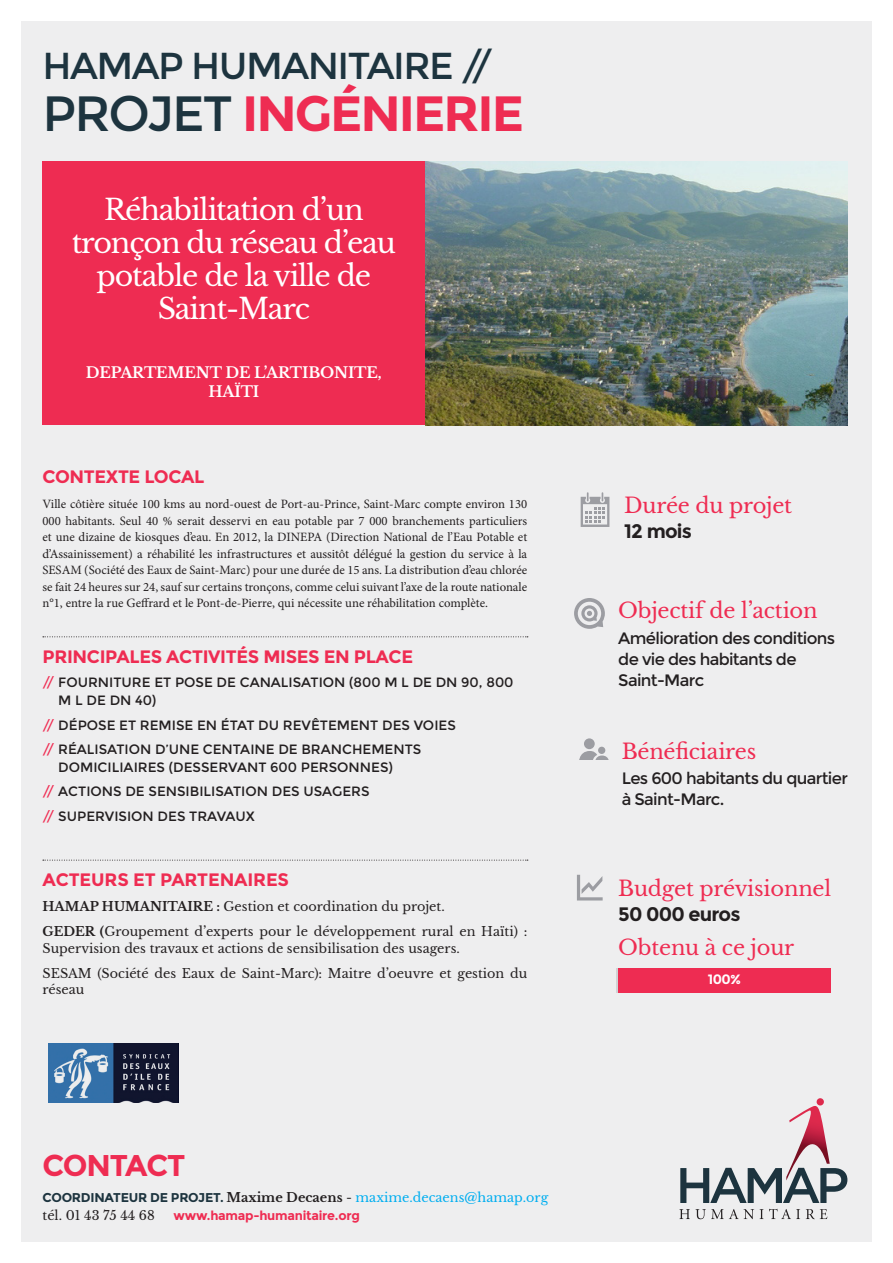
<style>
.page{position:relative;width:893px;height:1263px;background:#fff}
.page>*{position:absolute;margin:0;border:0;box-sizing:border-box;transform-origin:0 0}
.t1{font:700 49.5px "Montserrat";letter-spacing:-.04em;color:#ee2c52}
.t2{font:37.5px "Montserrat";letter-spacing:-.04em;color:#1d343f}
.t3{font:700 30px "Montserrat";letter-spacing:-.04em;color:#ee2c52}
.t4{font:28.5px/33px "Libre Baskerville";letter-spacing:-.04em;color:#fff;text-align:center}
.t5{font:21px "Libre Baskerville";letter-spacing:-.01em;color:#ee2c52}
.t6{font:700 19.5px "Montserrat";letter-spacing:-.04em;color:#231f20}
.t7{font:700 18px "Montserrat";letter-spacing:-.02em;color:#ee2c52}
.t8{font:16.5px/21px "Montserrat";letter-spacing:-.04em;color:#231f20}
.t9{font:700 15px/19.5px "Libre Baskerville";letter-spacing:-.01em;color:#fff;text-align:center}
.t10{font:13.5px/18px "Montserrat";color:#231f20}
.t11{font:700 13.5px "Montserrat";color:#fff}
.t12{font:12.75px/16.5px "Minion Pro";letter-spacing:-.005em;color:#231f20;text-align:justify}
.t13{font:12.75px/16.5px "Libre Baskerville";color:#231f20}
.t14{font:12.75px "Libre Baskerville";color:#00aeef}
.t15{font:700 12.75px "Montserrat";letter-spacing:-.02em;color:#ee2c52}
.s1{font-weight:400;color:#1d343f}
.s2{color:#ee2c52}
.s3{font-weight:700}
.s4{font-family:"Montserrat";font-weight:700;color:#1d343f}
.s5{font-weight:700;color:#231f20}
.s6{color:#231f20}
</style>
<div class="page">
<div style="left:21px;top:21px;width:851px;height:1221px;background:#eeeeef"></div>
<svg style="left:680px;top:1098px;width:167px;height:105px"></svg>
<svg style="left:679px;top:1209px;width:121px;height:10px"></svg>
<svg style="left:806px;top:1209px;width:21px;height:10px"></svg>
<div style="left:43px;top:162px;width:382px;height:263px;background:#ee2c52"></div>
<svg style="left:43px;top:636px;width:485px;height:1px"></svg>
<svg style="left:43px;top:860px;width:485px;height:1px"></svg>
<svg style="left:574px;top:598px;width:31px;height:31px"></svg>
<div style="left:584px;top:738px;width:11px;height:11px;background:#9c9da2;border-radius:50%"></div>
<div style="left:598px;top:747px;width:7px;height:7px;background:#9c9da2;border-radius:50%"></div>
<svg style="left:579px;top:751px;width:29px;height:8px"></svg>
<svg style="left:581px;top:492px;width:28px;height:35px"></svg>
<svg style="left:577px;top:875px;width:26px;height:25px"></svg>
<div style="left:618px;top:968px;width:213px;height:25px;background:#ee2c52"></div>
<img style="left:49px;top:1043px;width:130px;height:59px">
<img style="left:425px;top:162px;width:422px;height:263px">
<p class="t2" style="left:43px;top:44px;width:452px">HAMAP HUMANITAIRE //</p>
<p class="t1" style="left:43px;top:84px;width:483px"><span class="s1">PROJET</span> INGÉNIERIE</p>
<p class="t4" style="left:72px;top:194px;width:326px">Réhabilitation d’un tronçon du réseau d’eau potable de la ville de<br>Saint-Marc</p>
<p class="t9" style="left:86px;top:363px;width:297px">DEPARTEMENT DE L’ARTIBONITE,<br>HAÏTI</p>
<p class="t7" style="left:43px;top:466px;width:163px">CONTEXTE LOCAL</p>
<p class="t12" style="left:43px;top:496px;width:486px">Ville côtière située 100 kms au nord-ouest de Port-au-Prince, Saint-Marc compte environ 130<br>000 habitants. Seul 40 % serait desservi en eau potable par 7 000 branchements particuliers et une dizaine de kiosques d’eau. En 2012, la DINEPA (Direction National de l’Eau Potable et d’Assainissement) a réhabilité les infrastructures et aussitôt délégué la gestion du service à la SESAM (Société des Eaux de Saint-Marc) pour une durée de 15 ans. La distribution d’eau chlorée se fait 24 heures sur 24, sauf sur certains tronçons, comme celui suivant l’axe de la route nationale n°1, entre la rue Geffrard et le Pont-de-Pierre, qui nécessite une réhabilitation complète.</p>
<p class="t7" style="left:43px;top:646px;width:372px">PRINCIPALES ACTIVITÉS MISES EN PLACE</p>
<p class="t10" style="left:58px;top:673px;width:457px;text-indent:-16px"><span class="s2">//</span> FOURNITURE ET POSE DE CANALISATION (800 M L DE DN 90, 800<br>M L DE DN 40)</p>
<p class="t10" style="left:43px;top:716px;width:415px"><span class="s2">//</span> DÉPOSE ET REMISE EN ÉTAT DU REVÊTEMENT DES VOIES</p>
<p class="t10" style="left:58px;top:740px;width:365px;text-indent:-16px"><span class="s2">//</span> RÉALISATION D’UNE CENTAINE DE BRANCHEMENTS<br>DOMICILIAIRES (DESSERVANT 600 PERSONNES)</p>
<p class="t10" style="left:43px;top:783px;width:329px"><span class="s2">//</span> ACTIONS DE SENSIBILISATION DES USAGERS</p>
<p class="t10" style="left:43px;top:807px;width:214px"><span class="s2">//</span> SUPERVISION DES TRAVAUX</p>
<p class="t7" style="left:43px;top:869px;width:248px">ACTEURS ET PARTENAIRES</p>
<p class="t13" style="left:43px;top:898px;width:404px"><span class="s3">HAMAP HUMANITAIRE :</span> Gestion et coordination du projet.</p>
<p class="t13" style="left:43px;top:923px;width:486px"><span class="s3">GEDER (</span>Groupement d’experts pour le développement rural en Haïti) :<br>Supervision des travaux et actions de sensibilisation des usagers.</p>
<p class="t13" style="left:43px;top:965px;width:486px">SESAM (Société des Eaux de Saint-Marc): Maitre d’oeuvre et gestion du réseau</p>
<p class="t3" style="left:43px;top:1147px;width:144px">CONTACT</p>
<p class="t14" style="left:43px;top:1190px;width:507px"><span class="s4">COORDINATEUR DE PROJET.</span> <span class="s5">Maxime Decaens</span> <span class="s6">-</span> maxime.decaens@hamap.org</p>
<p class="t13" style="left:43px;top:1208px;width:114px">tél. 01 43 75 44 68</p>
<p class="t15" style="left:174px;top:1208px;width:188px">www.hamap-humanitaire.org</p>
<p class="t5" style="left:624px;top:492px;width:169px">Durée du projet</p>
<p class="t6" style="left:624px;top:519px;width:69px">12 mois</p>
<p class="t5" style="left:618px;top:598px;width:201px">Objectif de l’action</p>
<p class="t8" style="left:618px;top:627px;width:218px">Amélioration des conditions de vie des habitants de<br>Saint-Marc</p>
<p class="t5" style="left:622px;top:739px;width:136px">Bénéficiaires</p>
<p class="t8" style="left:622px;top:768px;width:228px">Les 600 habitants du quartier à Saint-Marc.</p>
<p class="t5" style="left:618px;top:875px;width:214px">Budget prévisionnel</p>
<p class="t6" style="left:618px;top:902px;width:124px">50 000 euros</p>
<p class="t5" style="left:618px;top:934px;width:177px">Obtenu à ce jour</p>
<p class="t11" style="left:708px;top:971px;width:35px">100%</p>
</div>
